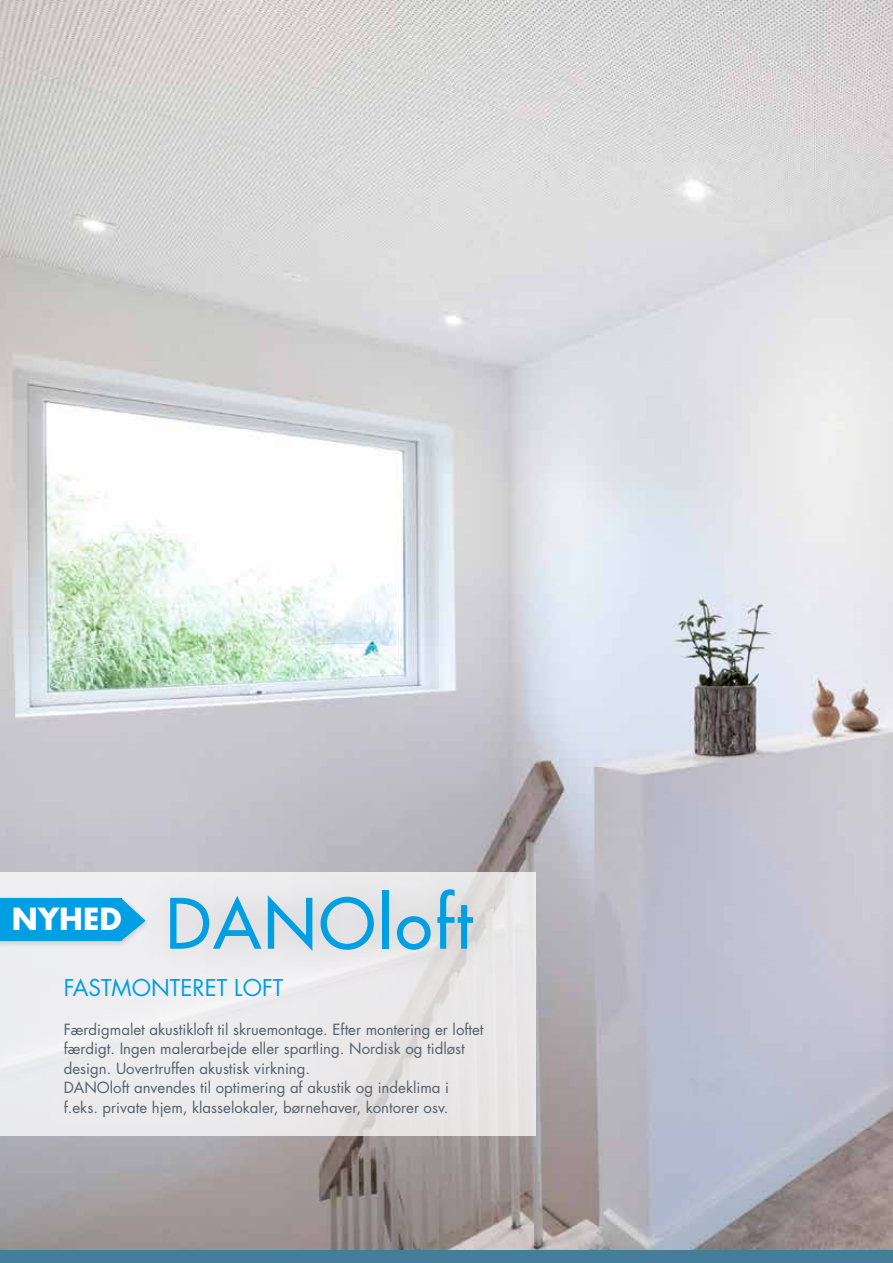
<style>
.page{position:relative;width:893px;height:1263px;background:#fff}
.page>*{position:absolute;margin:0;border:0;box-sizing:border-box;transform-origin:0 0}
.t1{font:500 67.5px "Futura Std";letter-spacing:.04em;color:#009fe3}
.t2{font:700 29.7px "Futura Std";color:#fff}
.t3{font:22.5px "Futura Std";color:#009fe3}
.t4{font:15px/19.5px "Futura Std";color:#54616c}
</style>
<div class="page">
<img style="left:0;top:0;width:893px;height:1250px">
<div style="left:0;top:1250px;width:893px;height:13px;background:#447e9b"></div>
<div style="left:0;top:872px;width:536px;height:263px;background:#eaeaec"></div>
<div style="left:135px;top:856px;width:370px;height:128px;background:#000;opacity:.17"></div>
<div style="left:0;top:895px;width:151px;height:53px;background:#000;opacity:.15"></div>
<div style="left:0;top:898px;width:121px;height:43px;background:#009fe3"></div>
<svg style="left:121px;top:898px;width:25px;height:43px"></svg>
<h1 class="t1" style="left:166px;top:881px;width:308px">DANOloft</h1>
<h3 class="t3" style="left:64px;top:973px;width:221px">FASTMONTERET LOFT</h3>
<p class="t4" style="left:64px;top:1020px;width:421px">Færdigmalet akustikloft til skruemontage. Efter montering er loftet færdigt. Ingen malerarbejde eller spartling. Nordisk og tidløst design. Uovertruffen akustisk virkning.<br>DANOloft anvendes til optimering af akustik og indeklima i f.eks. private hjem, klasselokaler, børnehaver, kontorer osv.</p>
<h2 class="t2" style="left:12px;top:899px;width:111px">NYHED</h2>
</div>
